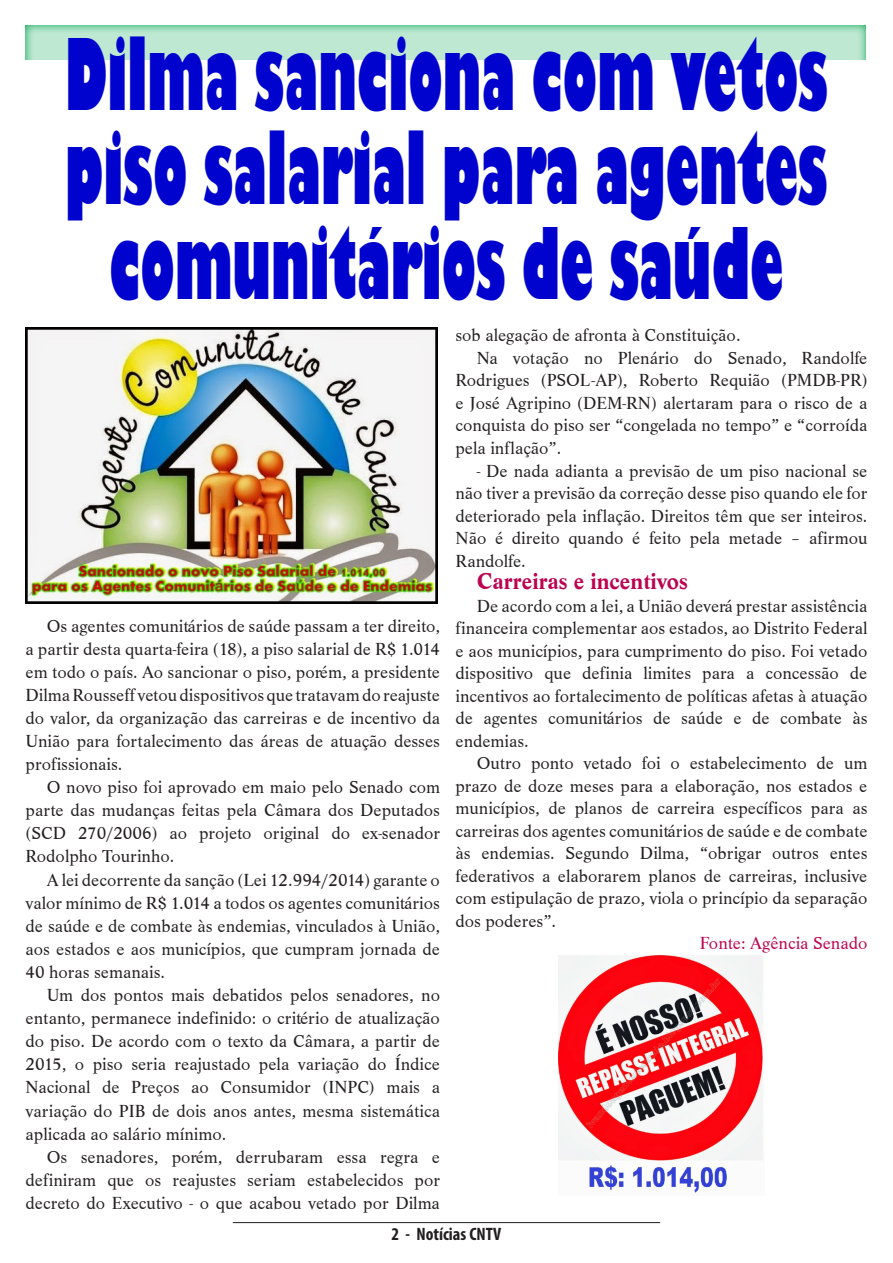
<style>
.page{position:relative;width:893px;height:1263px;background:#fff}
.page>*{position:absolute;margin:0;border:0;box-sizing:border-box;transform-origin:0 0}
.t1{font:800 96px/94.5px "Gill Sans";color:#0002cd;text-align:center;scale:.5 1}
.t2{font:700 24px "Life T";color:#bc0250}
.t3{font:18px/23.1px "Life T";color:#231f20;text-align:justify}
.t4{font:18px "Life T";color:#bc0250}
.t5{font:700 condensed 18px "Myriad Pro";color:#231f20}
</style>
<div class="page">
<hr style="left:233px;top:1222px;width:427px;height:1px;background:#231f20">
<div style="left:25px;top:23px;width:841px;height:162px;background:#fff;opacity:.75"></div>
<div style="left:26px;top:60px;width:841px;height:247px;background:#fff"></div>
<img style="left:26px;top:327px;width:411px;height:277px">
<img style="left:559px;top:956px;width:204px;height:237px">
<p class="t1" style="left:65px;top:34px;width:1528px">Dilma sanciona com vetos piso salarial para agentes comunitários de saúde</p>
<p class="t3" style="left:26px;top:614px;width:416px;text-indent:21px">Os agentes comunitários de saúde passam a ter direito, a partir desta quarta-feira (18), a piso salarial de R$ 1.014 em todo o país. Ao sancionar o piso, porém, a presidente Dilma Rousseff vetou dispositivos que tratavam do reajuste do valor, da organização das carreiras e de incentivo da União para fortalecimento das áreas de atuação desses profissionais.</p>
<p class="t3" style="left:26px;top:776px;width:416px;text-indent:21px">O novo piso foi aprovado em maio pelo Senado com parte das mudanças feitas pela Câmara dos Deputados (SCD 270/2006) ao projeto original do ex-senador Rodolpho Tourinho.</p>
<p class="t3" style="left:26px;top:868px;width:416px;text-indent:21px">A lei decorrente da sanção (Lei 12.994/2014) garante o valor mínimo de R$ 1.014 a todos os agentes comunitários de saúde e de combate às endemias, vinculados à União, aos estados e aos municípios, que cumpram jornada de 40 horas semanais.</p>
<p class="t3" style="left:26px;top:984px;width:416px;text-indent:21px">Um dos pontos mais debatidos pelos senadores, no entanto, permanece indefinido: o critério de atualização do piso. De acordo com o texto da Câmara, a partir de 2015, o piso seria reajustado pela variação do Índice Nacional de Preços ao Consumidor (INPC) mais a variação do PIB de dois anos antes, mesma sistemática aplicada ao salário mínimo.</p>
<p class="t3" style="left:26px;top:1145px;width:416px;text-indent:21px">Os senadores, porém, derrubaram essa regra e definiram que os reajustes seriam estabelecidos por decreto do Executivo - o que acabou vetado por Dilma</p>
<p class="t3" style="left:455px;top:324px;width:287px">sob alegação de afronta à Constituição.</p>
<p class="t3" style="left:455px;top:347px;width:413px;line-height:22.5px;text-indent:21px">Na votação no Plenário do Senado, Randolfe Rodrigues (PSOL-AP), Roberto Requião (PMDB-PR) e José Agripino (DEM-RN) alertaram para o risco de a conquista do piso ser “congelada no tempo” e “corroída pela inflação”.</p>
<p class="t3" style="left:455px;top:459px;width:413px;line-height:22.5px;text-indent:21px">- De nada adianta a previsão de um piso nacional se não tiver a previsão da correção desse piso quando ele for deteriorado pela inflação. Direitos têm que ser inteiros.<br>Não é direito quando é feito pela metade – afirmou Randolfe.</p>
<p class="t2" style="left:477px;top:567px;width:213px">Carreiras e incentivos</p>
<p class="t3" style="left:455px;top:594px;width:413px;line-height:22.5px;text-indent:21px">De acordo com a lei, a União deverá prestar assistência financeira complementar aos estados, ao Distrito Federal e aos municípios, para cumprimento do piso. Foi vetado dispositivo que definia limites para a concessão de incentivos ao fortalecimento de políticas afetas à atuação de agentes comunitários de saúde e de combate às endemias.</p>
<p class="t3" style="left:455px;top:752px;width:413px;line-height:22.5px;text-indent:21px">Outro ponto vetado foi o estabelecimento de um prazo de doze meses para a elaboração, nos estados e municípios, de planos de carreira específicos para as carreiras dos agentes comunitários de saúde e de combate às endemias. Segundo Dilma, “obrigar outros entes federativos a elaborarem planos de carreiras, inclusive com estipulação de prazo, viola o princípio da separação dos poderes”.</p>
<p class="t4" style="left:700px;top:933px;width:169px">Fonte: Agência Senado</p>
<p class="t5" style="left:392px;top:1223px;width:111px">2 - Notícias CNTV</p>
</div>
